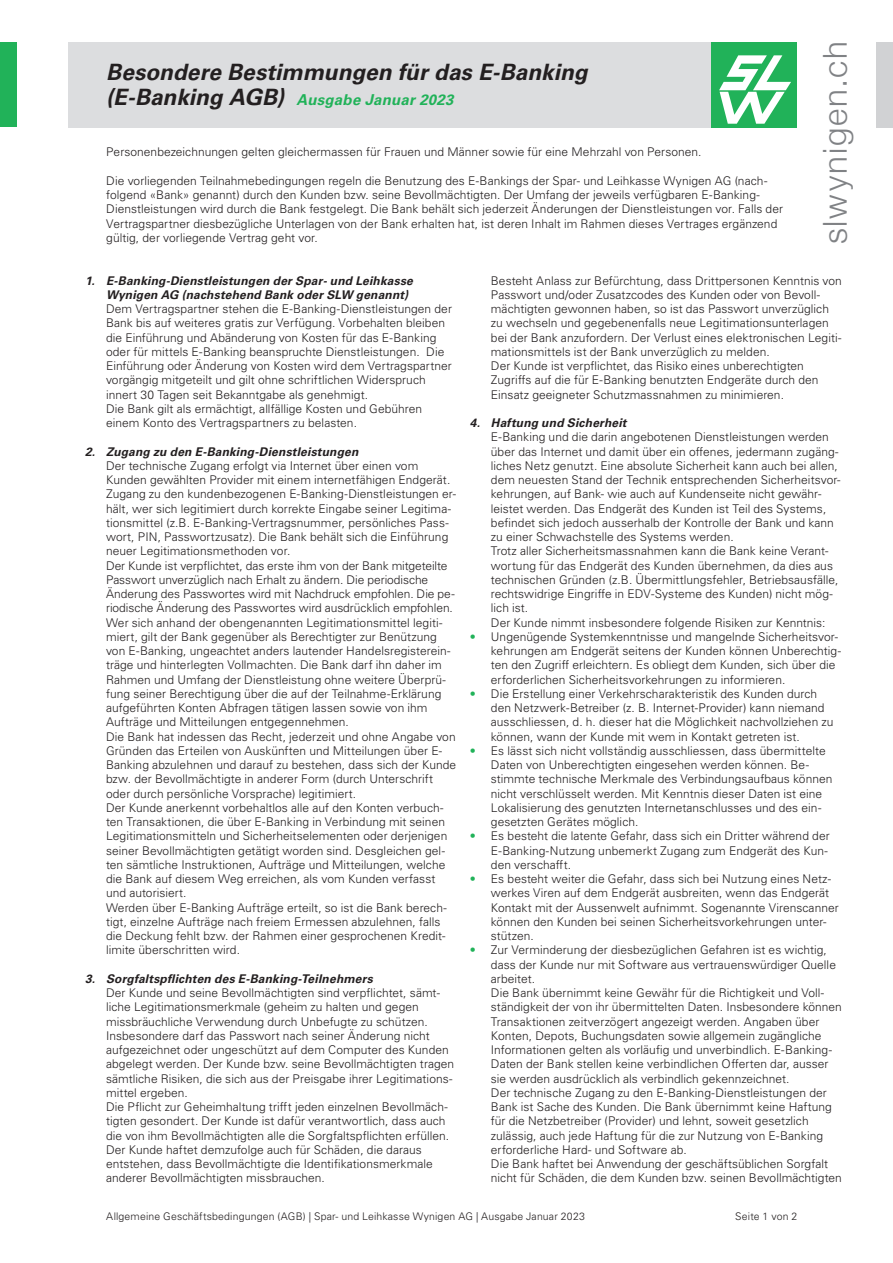
<style>
.page{position:relative;width:893px;height:1263px;background:#fff}
.page>*{position:absolute;margin:0;border:0;box-sizing:border-box;transform-origin:0 0}
.t1{font:300 33px "Helvetica Neue";letter-spacing:.06em;color:#808285}
.t2{font:italic 700 22.5px "Univers LT Pro 65";letter-spacing:.005em;color:#231f20}
.t3{font:italic 700 15px "Univers LT Pro 65";letter-spacing:.015em;color:#21b259}
.t4{font:300 12px/14.2px "Univers LT Pro 45";letter-spacing:.005em;color:#231f20}
.t5{font:italic 700 12px "Univers LT Pro 65";letter-spacing:.015em;color:#231f20}
.t6{font:300 10.5px "Univers LT Pro 45";letter-spacing:.015em;color:#231f20}
.s1{font-size:22.5px;color:#231f20}
.s2{font-family:"Univers LT Pro 65";font-weight:700;font-style:italic}
.s3{color:#21b259}
</style>
<div class="page">
<div style="left:0;top:43px;width:17px;height:84px;background:#21b259"></div>
<div style="left:68px;top:43px;width:644px;height:85px;background:#dcdddf"></div>
<div style="left:876px;top:43px;width:17px;height:85px;background:#d1d2d4"></div>
<div style="left:712px;top:43px;width:85px;height:85px;background:#21b259"></div>
<svg style="left:719px;top:55px;width:72px;height:69px"></svg>
<h2 class="t2" style="left:106px;top:56px;width:483px">Besondere Bestimmungen für das E-Banking</h2>
<p class="t3" style="left:106px;top:90px;width:349px"><span class="s1">(E-Banking AGB)</span> Ausgabe Januar 2023</p>
<p class="t4" style="left:106px;top:145px;width:597px">Personenbezeichnungen gelten gleichermassen für Frauen und Männer sowie für eine Mehrzahl von Personen.</p>
<p class="t4" style="left:106px;top:173px;width:678px">Die vorliegenden Teilnahmebedingungen regeln die Benutzung des E-Bankings der Spar- und Leihkasse Wynigen AG (nach&shy;folgend «Bank» genannt) durch den Kunden bzw. seine Bevollmächtigten. Der Umfang der jeweils verfügbaren E-Banking-Dienstleistungen wird durch die Bank festgelegt. Die Bank behält sich jederzeit Änderungen der Dienstleistungen vor. Falls der Vertragspartner diesbezügliche Unterlagen von der Bank erhalten hat, ist deren Inhalt im Rahmen dieses Vertrages ergänzend gültig, der vorliegende Vertrag geht vor.</p>
<h1 class="t1" style="left:808px;top:244px;width:205px;rotate:-90deg">slwynigen.ch</h1>
<p class="t4" style="left:106px;top:273px;width:347px;text-indent:-21px"><span class="s2">1. E-Banking-Dienstleistungen der Spar- und Leihkasse Wynigen AG (nachstehend Bank oder SLW genannt)<br></span>Dem Vertragspartner stehen die E-Banking-Dienstleistungen der Bank bis auf weiteres gratis zur Verfügung. Vorbehalten bleiben die Einführung und Abänderung von Kosten für das E-Banking oder für mittels E-Banking beanspruchte Dienstleistungen. Die Einführung oder Änderung von Kosten wird dem Vertragspartner vorgängig mitgeteilt und gilt ohne schriftlichen Widerspruch innert 30 Tagen seit Bekanntgabe als genehmigt.<br>Die Bank gilt als ermächtigt, allfällige Kosten und Gebühren einem Konto des Vertragspartners zu belasten.</p>
<p class="t4" style="left:106px;top:444px;width:351px;text-indent:-21px"><span class="s2">2. Zugang zu den E-Banking-Dienstleistungen<br></span>Der technische Zugang erfolgt via Internet über einen vom Kunden gewählten Provider mit einem internetfähigen Endgerät.<br>Zugang zu den kundenbezogenen E-Banking-Dienstleistungen er&shy;hält, wer sich legitimiert durch korrekte Eingabe seiner Legitima&shy;tionsmittel (z.B. E-Banking-Vertragsnummer, persönliches Pass&shy;wort, PIN, Passwortzusatz). Die Bank behält sich die Einführung neuer Legitimationsmethoden vor.</p>
<p class="t4" style="left:106px;top:558px;width:352px">Der Kunde ist verpflichtet, das erste ihm von der Bank mitgeteilte Passwort unverzüglich nach Erhalt zu ändern. Die periodische Änderung des Passwortes wird mit Nachdruck empfohlen. Die pe&shy;riodische Änderung des Passwortes wird ausdrücklich empfohlen.<br>Wer sich anhand der obengenannten Legitimationsmittel legiti&shy;miert, gilt der Bank gegenüber als Berechtigter zur Benützung von E-Banking, ungeachtet anders lautender Handelsregisterein&shy;träge und hinterlegten Vollmachten. Die Bank darf ihn daher im Rahmen und Umfang der Dienstleistung ohne weitere Überprü&shy;fung seiner Berechtigung über die auf der Teilnahme-Erklärung aufgeführten Konten Abfragen tätigen lassen sowie von ihm Aufträge und Mitteilungen entgegennehmen.<br>Die Bank hat indessen das Recht, jederzeit und ohne Angabe von Gründen das Erteilen von Auskünften und Mitteilungen über E-Banking abzulehnen und darauf zu bestehen, dass sich der Kunde bzw. der Bevollmächtigte in anderer Form (durch Unterschrift oder durch persönliche Vorsprache) legitimiert.</p>
<p class="t4" style="left:106px;top:800px;width:343px">Der Kunde anerkennt vorbehaltlos alle auf den Konten verbuch&shy;ten Transaktionen, die über E-Banking in Verbindung mit seinen Legitimationsmitteln und Sicherheitselementen oder derjenigen seiner Bevollmächtigten getätigt worden sind. Desgleichen gel&shy;ten sämtliche Instruktionen, Aufträge und Mitteilungen, welche die Bank auf diesem Weg erreichen, als vom Kunden verfasst und autorisiert.</p>
<p class="t4" style="left:106px;top:900px;width:342px">Werden über E-Banking Aufträge erteilt, so ist die Bank berech&shy;tigt, einzelne Aufträge nach freiem Ermessen abzulehnen, falls die Deckung fehlt bzw. der Rahmen einer gesprochenen Kredit&shy;limite überschritten wird.</p>
<p class="t5" style="left:85px;top:970px;width:289px">3. Sorgfaltspflichten des E-Banking-Teilnehmers</p>
<p class="t4" style="left:106px;top:985px;width:350px">Der Kunde und seine Bevollmächtigten sind verpflichtet, sämt&shy;liche Legitimationsmerkmale (geheim zu halten und gegen missbräuchliche Verwendung durch Unbefugte zu schützen.<br>Insbesondere darf das Passwort nach seiner Änderung nicht aufgezeichnet oder ungeschützt auf dem Computer des Kunden abgelegt werden. Der Kunde bzw. seine Bevollmächtigten tragen sämtliche Risiken, die sich aus der Preisgabe ihrer Legitimations&shy;mittel ergeben.</p>
<p class="t4" style="left:106px;top:1099px;width:345px">Die Pflicht zur Geheimhaltung trifft jeden einzelnen Bevollmäch&shy;tigten gesondert. Der Kunde ist dafür verantwortlich, dass auch die von ihm Bevollmächtigten alle die Sorgfaltspflichten erfüllen.<br>Der Kunde haftet demzufolge auch für Schäden, die daraus entstehen, dass Bevollmächtigte die Identifikationsmerkmale anderer Bevollmächtigten missbrauchen.</p>
<p class="t4" style="left:491px;top:273px;width:353px">Besteht Anlass zur Befürchtung, dass Drittpersonen Kenntnis von Passwort und/oder Zusatzcodes des Kunden oder von Bevoll&shy;mächtigten gewonnen haben, so ist das Passwort unverzüglich zu wechseln und gegebenenfalls neue Legitimationsunterlagen bei der Bank anzufordern. Der Verlust eines elektronischen Legiti&shy;mationsmittels ist der Bank unverzüglich zu melden.</p>
<p class="t4" style="left:491px;top:358px;width:329px">Der Kunde ist verpflichtet, das Risiko eines unberechtigten<br>Zugriffs auf die für E-Banking benutzten Endgeräte durch den<br>Einsatz geeigneter Schutzmassnahmen zu minimieren.</p>
<p class="t5" style="left:470px;top:414px;width:158px">4. Haftung und Sicherheit</p>
<p class="t4" style="left:491px;top:430px;width:351px">E-Banking und die darin angebotenen Dienstleistungen werden über das Internet und damit über ein offenes, jedermann zugäng&shy;liches Netz genutzt. Eine absolute Sicherheit kann auch bei allen, dem neuesten Stand der Technik entsprechenden Sicherheitsvor&shy;kehrungen, auf Bank- wie auch auf Kundenseite nicht gewähr&shy;leistet werden. Das Endgerät des Kunden ist Teil des Systems, befindet sich jedoch ausserhalb der Kontrolle der Bank und kann zu einer Schwachstelle des Systems werden.</p>
<p class="t4" style="left:491px;top:544px;width:349px">Trotz aller Sicherheitsmassnahmen kann die Bank keine Verant&shy;wortung für das Endgerät des Kunden übernehmen, da dies aus technischen Gründen (z.B. Übermittlungsfehler, Betriebsausfälle, rechtswidrige Eingriffe in EDV-Systeme des Kunden) nicht mög&shy;lich ist.</p>
<p class="t4" style="left:491px;top:615px;width:336px">Der Kunde nimmt insbesondere folgende Risiken zur Kenntnis:</p>
<p class="t4" style="left:491px;top:629px;width:352px;text-indent:-21px"><span class="s3">•</span> Ungenügende Systemkenntnisse und mangelnde Sicherheitsvor&shy;kehrungen am Endgerät seitens der Kunden können Unberechtig&shy;ten den Zugriff erleichtern. Es obliegt dem Kunden, sich über die erforderlichen Sicherheitsvorkehrungen zu informieren.</p>
<p class="t4" style="left:491px;top:686px;width:344px;text-indent:-21px"><span class="s3">•</span> Die Erstellung einer Verkehrscharakteristik des Kunden durch den Netzwerk-Betreiber (z. B. Internet-Provider) kann niemand ausschliessen, d. h. dieser hat die Möglichkeit nachvollziehen zu können, wann der Kunde mit wem in Kontakt getreten ist.</p>
<p class="t4" style="left:491px;top:743px;width:343px;text-indent:-21px"><span class="s3">•</span> Es lässt sich nicht vollständig ausschliessen, dass übermittelte Daten von Unberechtigten eingesehen werden können. Be&shy;stimmte technische Merkmale des Verbindungsaufbaus können nicht verschlüsselt werden. Mit Kenntnis dieser Daten ist eine Lokalisierung des genutzten Internetanschlusses und des ein&shy;gesetzten Gerätes möglich.</p>
<p class="t4" style="left:491px;top:829px;width:340px;text-indent:-21px"><span class="s3">•</span> Es besteht die latente Gefahr, dass sich ein Dritter während der<br>E-Banking-Nutzung unbemerkt Zugang zum Endgerät des Kun&shy;den verschafft.</p>
<p class="t4" style="left:491px;top:871px;width:349px;text-indent:-21px"><span class="s3">•</span> Es besteht weiter die Gefahr, dass sich bei Nutzung eines Netz&shy;werkes Viren auf dem Endgerät ausbreiten, wenn das Endgerät Kontakt mit der Aussenwelt aufnimmt. Sogenannte Virenscanner können den Kunden bei seinen Sicherheitsvorkehrungen unter&shy;stützen.</p>
<p class="t4" style="left:491px;top:943px;width:347px;text-indent:-21px"><span class="s3">•</span> Zur Verminderung der diesbezüglichen Gefahren ist es wichtig, dass der Kunde nur mit Software aus vertrauenswürdiger Quelle arbeitet.</p>
<p class="t4" style="left:491px;top:985px;width:353px">Die Bank übernimmt keine Gewähr für die Richtigkeit und Voll&shy;ständigkeit der von ihr übermittelten Daten. Insbesondere können Transaktionen zeitverzögert angezeigt werden. Angaben über Konten, Depots, Buchungsdaten sowie allgemein zugängliche Informationen gelten als vorläufig und unverbindlich. E-Banking-Daten der Bank stellen keine verbindlichen Offerten dar, ausser sie werden ausdrücklich als verbindlich gekennzeichnet.</p>
<p class="t4" style="left:491px;top:1085px;width:343px">Der technische Zugang zu den E-Banking-Dienstleistungen der Bank ist Sache des Kunden. Die Bank übernimmt keine Haftung für die Netzbetreiber (Provider) und lehnt, soweit gesetzlich zulässig, auch jede Haftung für die zur Nutzung von E-Banking erforderliche Hard- und Software ab.</p>
<p class="t4" style="left:491px;top:1156px;width:353px">Die Bank haftet bei Anwendung der geschäftsüblichen Sorgfalt nicht für Schäden, die dem Kunden bzw. seinen Bevollmächtigten</p>
<p class="t6" style="left:106px;top:1210px;width:480px">Allgemeine Geschäftsbedingungen (AGB) | Spar- und Leihkasse Wynigen AG | Ausgabe Januar 2023</p>
<p class="t6" style="left:735px;top:1210px;width:64px">Seite 1 von 2</p>
</div>
